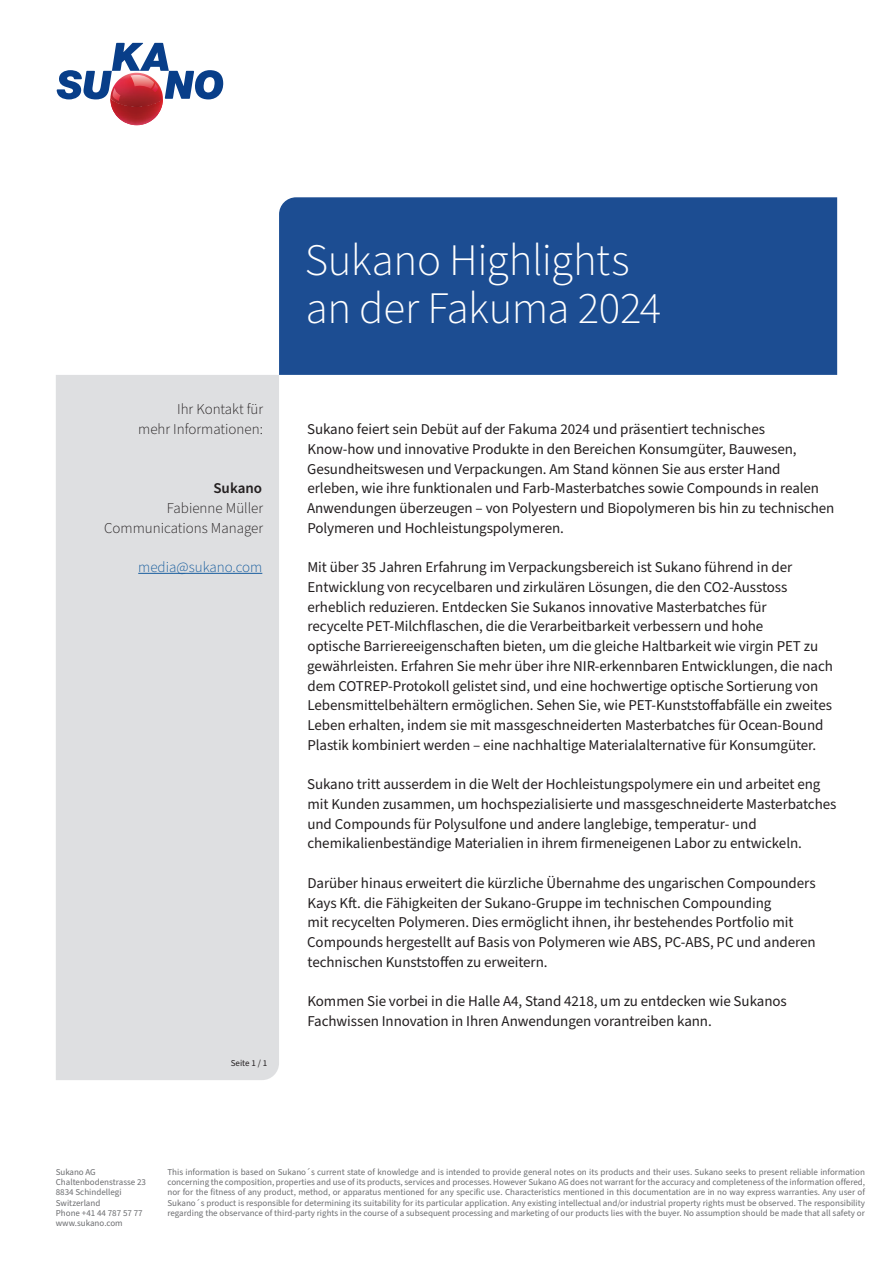
<style>
.page{position:relative;width:893px;height:1263px;background:#fff}
.page>*{position:absolute;margin:0;border:0;box-sizing:border-box;transform-origin:0 0}
.Heading_01{font:300 45px "Source Sans Pro";letter-spacing:-.01em;color:#fff}
.Body_01{font:15px/19.8px "Source Sans Pro";letter-spacing:-.005em;color:#231f20}
.Body_01-2{font:300 15px/19.8px "Source Sans Pro";color:#231f20;text-align:right}
.Body_01-3{font:300 15px "Source Sans Pro";color:#175d9e}
.Disclaimer_EMEA{font:9px/10.4px "Source Sans Pro";color:#6c6d70}
.Body_01-4{font:9px "Source Sans Pro";color:#231f20}
.s1{font-weight:600}
</style>
<div class="page">
<div style="left:279px;top:197px;width:558px;height:178px;background:#1c4d92"></div>
<img style="left:110px;top:101px;width:53px;height:24px">
<svg style="left:57px;top:43px;width:167px;height:58px"></svg>
<div style="left:56px;top:375px;width:223px;height:705px;background:#dedfe1"></div>
<hr style="left:138px;top:573px;width:124px;height:1px;background:#175d9e">
<p class="Body_01-2" style="left:177px;top:400px;width:88px">Ihr Kontakt für</p>
<p class="Body_01-2" style="left:138px;top:420px;width:126px">mehr Informationen:</p>
<p class="Body_01-2" style="left:167px;top:479px;width:98px"><span class="s1">Sukano<br></span>Fabienne Müller</p>
<p class="Body_01-2" style="left:104px;top:518px;width:161px">Communications Manager</p>
<p class="Body_01-3" style="left:138px;top:557px;width:126px">media@sukano.com</p>
<p class="Body_01-4" style="left:231px;top:1056px;width:38px">Seite 1 / 1</p>
<p class="Heading_01" style="left:305px;top:230px;width:326px">Sukano Highlights</p>
<p class="Heading_01" style="left:306px;top:278px;width:357px">an der Fakuma 2024</p>
<p class="Body_01" style="left:307px;top:420px;width:529px">Sukano feiert sein Debüt auf der Fakuma 2024 und präsentiert technisches Know-how und innovative Produkte in den Bereichen Konsumgüter, Bauwesen, Gesundheitswesen und Verpackungen. Am Stand können Sie aus erster Hand erleben, wie ihre funktionalen und Farb-Masterbatches sowie Compounds in realen Anwendungen überzeugen – von Polyestern und Biopolymeren bis hin zu technischen Polymeren und Hochleistungspolymeren.</p>
<p class="Body_01" style="left:307px;top:558px;width:527px">Mit über 35 Jahren Erfahrung im Verpackungsbereich ist Sukano führend in der Entwicklung von recycelbaren und zirkulären Lösungen, die den CO2-Ausstoss erheblich reduzieren. Entdecken Sie Sukanos innovative Masterbatches für<br>recycelte PET-Milchflaschen, die die Verarbeitbarkeit verbessern und hohe<br>optische Barriereeigenschaften bieten, um die gleiche Haltbarkeit wie virgin PET zu gewährleisten. Erfahren Sie mehr über ihre NIR-erkennbaren Entwicklungen, die nach dem COTREP-Protokoll gelistet sind, und eine hochwertige optische Sortierung von Lebensmittelbehältern ermöglichen. Sehen Sie, wie PET-Kunststoffabfälle ein zweites Leben erhalten, indem sie mit massgeschneiderten Masterbatches für Ocean-Bound Plastik kombiniert werden – eine nachhaltige Materialalternative für Konsumgüter.</p>
<p class="Body_01" style="left:307px;top:775px;width:531px">Sukano tritt ausserdem in die Welt der Hochleistungspolymere ein und arbeitet eng mit Kunden zusammen, um hochspezialisierte und massgeschneiderte Masterbatches und Compounds für Polysulfone und andere langlebige, temperatur- und chemikalienbeständige Materialien in ihrem firmeneigenen Labor zu entwickeln.</p>
<p class="Body_01" style="left:307px;top:873px;width:510px">Darüber hinaus erweitert die kürzliche Übernahme des ungarischen Compounders Kays Kft. die Fähigkeiten der Sukano-Gruppe im technischen Compounding<br>mit recycelten Polymeren. Dies ermöglicht ihnen, ihr bestehendes Portfolio mit Compounds hergestellt auf Basis von Polymeren wie ABS, PC-ABS, PC und anderen technischen Kunststoffen zu erweitern.</p>
<p class="Body_01" style="left:307px;top:992px;width:481px">Kommen Sie vorbei in die Halle A4, Stand 4218, um zu entdecken wie Sukanos<br>Fachwissen Innovation in Ihren Anwendungen vorantreiben kann.</p>
<p class="Disclaimer_EMEA" style="left:56px;top:1167px;width:92px">Sukano AG<br>Chaltenbodenstrasse 23</p>
<p class="Disclaimer_EMEA" style="left:56px;top:1187px;width:67px">8834 Schindellegi</p>
<p class="Disclaimer_EMEA" style="left:56px;top:1198px;width:88px">Switzerland<br>Phone +41 44 787 57 77</p>
<p class="Disclaimer_EMEA" style="left:56px;top:1218px;width:68px">www.sukano.com</p>
<p class="Disclaimer_EMEA" style="left:167px;top:1167px;width:699px;text-align:justify">This information is based on Sukano´s current state of knowledge and is intended to provide general notes on its products and their uses. Sukano seeks to present reliable information concerning the composition, properties and use of its products, services and processes. However Sukano AG does not warrant for the accuracy and completeness of the information offered, nor for the fitness of any product, method, or apparatus mentioned for any specific use. Characteristics mentioned in this documentation are in no way express warranties. Any user of Sukano´s product is responsible for determining its suitability for its particular application. Any existing intellectual and/or industrial property rights must be observed. The responsibility regarding the observance of third-party rights in the course of a subsequent processing and marketing of our products lies with the buyer. No assumption should be made that all safety or</p>
</div>
